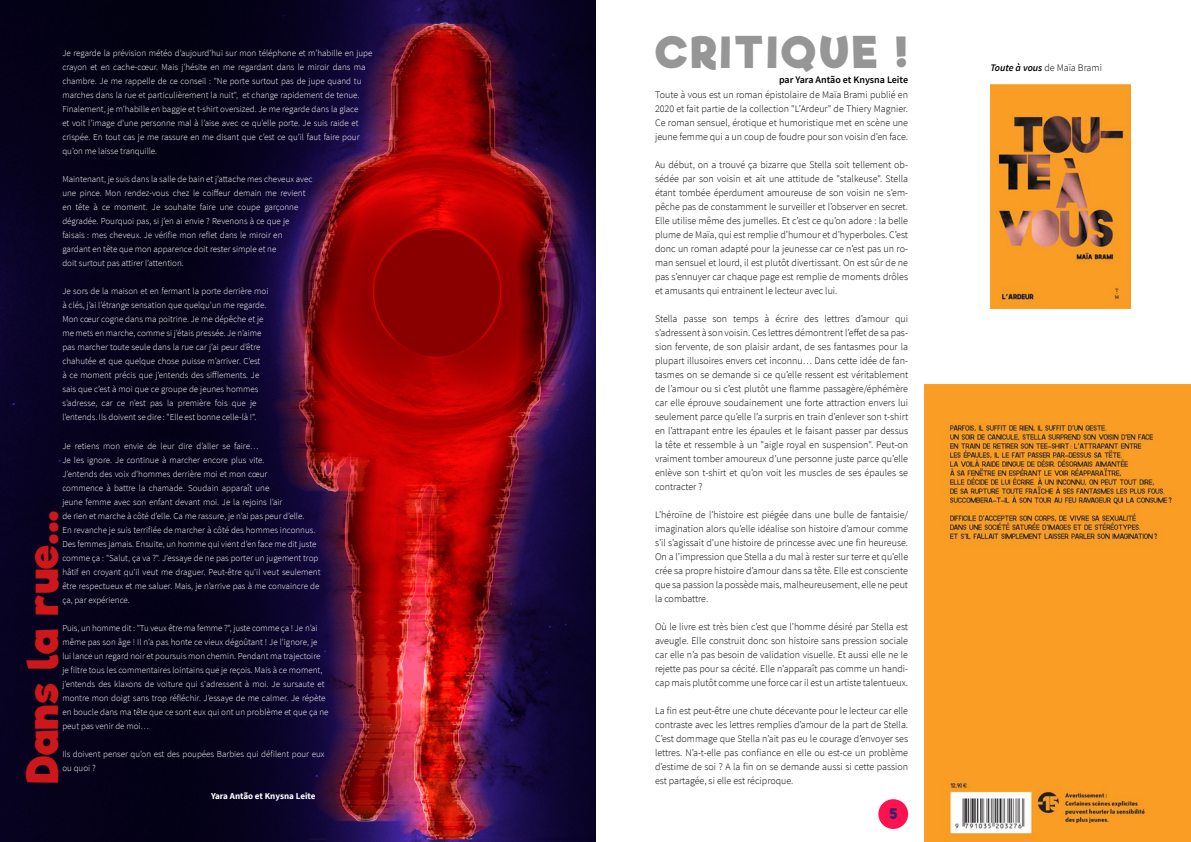
<style>
.page{position:relative;width:1191px;height:842px;background:#fff}
.page>*{position:absolute;margin:0;border:0;box-sizing:border-box;transform-origin:0 0}
.t1{font:700 42px "Riffic";letter-spacing:-.02em;color:#cd171a}
.t2{font:700 42px "Riffic";letter-spacing:.06em;color:#979696}
.t3{font:700 14px "Riffic";color:#362376}
.t4{font:300 10px/14px "Source Sans Pro";color:#000;text-align:justify}
.t5{font:600 10px "Source Sans Pro";color:#000}
.t6{font:300 9px/14px "Source Sans Pro";color:#fff}
.t7{font:700 9px "Source Sans Pro";color:#fff}
.s1{font-weight:600;font-style:italic}
</style>
<div class="page">
<img style="left:0;top:0;width:595px;height:842px">
<img style="left:924px;top:384px;width:267px;height:458px">
<img style="left:990px;top:84px;width:140px;height:224px">
<div style="left:878px;top:799px;width:30px;height:30px;background:#ff124f;border-radius:50%"></div>
<p class="t6" style="left:62px;top:46px;width:312px">Je regarde la prévision météo d’aujourd’hui sur mon téléphone et m’habille en jupe crayon et en cache-cœur. Mais j’hésite en me regardant dans le miroir dans ma chambre. Je me rappelle de ce conseil : "Ne porte surtout pas de jupe quand tu marches dans la rue et particulièrement la nuit", et change rapidement de tenue.<br>Finalement, je m’habille en baggie et t-shirt oversized. Je me regarde dans la glace<br>et voit l’image d’une personne mal à l’aise avec ce qu’elle porte. Je suis raide et crispée. En tout cas je me rassure en me disant que c’est ce qu’il faut faire pour qu’on me laisse tranquille.</p>
<p class="t6" style="left:62px;top:172px;width:252px">Maintenant, je suis dans la salle de bain et j’attache mes cheveux avec une pince. Mon rendez-vous chez le coiffeur demain me revient en tête à ce moment. Je souhaite faire une coupe garçonne dégradée. Pourquoi pas, si j’en ai envie ? Revenons à ce que je faisais : mes cheveux. Je vérifie mon reflet dans le miroir en gardant en tête que mon apparence doit rester simple et ne<br>doit surtout pas attirer l’attention.</p>
<p class="t6" style="left:62px;top:284px;width:208px">Je sors de la maison et en fermant la porte derrière moi à clés, j’ai l’étrange sensation que quelqu’un me regarde.<br>Mon cœur cogne dans ma poitrine. Je me dépêche et je me mets en marche, comme si j’étais pressée. Je n’aime pas marcher toute seule dans la rue car j’ai peur d’être chahutée et que quelque chose puisse m’arriver. C’est<br>à ce moment précis que j’entends des sifflements. Je sais que c’est à moi que ce groupe de jeunes hommes s’adresse, car ce n’est pas la première fois que je l’entends. Ils doivent se dire : "Elle est bonne celle-là !".</p>
<p class="t6" style="left:62px;top:438px;width:260px">Je retiens mon envie de leur dire d’aller se faire…<br>Je les ignore. Je continue à marcher encore plus vite.<br>J’entends des voix d’hommes derrière moi et mon cœur<br>commence à battre la chamade. Soudain apparaît une<br>jeune femme avec son enfant devant moi. Je la rejoins l’air<br>de rien et marche à côté d’elle. Ca me rassure, je n’ai pas peur d’elle.<br>En revanche je suis terrifiée de marcher à côté des hommes inconnus.<br>Des femmes jamais. Ensuite, un homme qui vient d’en face me dit juste comme ça : "Salut, ça va ?". J’essaye de ne pas porter un jugement trop hâtif en croyant qu’il veut me draguer. Peut-être qu'il veut seulement être respectueux et me saluer. Mais, je n’arrive pas à me convaincre de ça, par expérience.</p>
<p class="t6" style="left:62px;top:621px;width:268px">Puis, un homme dit : "Tu veux être ma femme ?", juste comme ça ! Je n’ai même pas son âge ! Il n’a pas honte ce vieux dégoûtant ! Je l’ignore, je lui lance un regard noir et poursuis mon chemin. Pendant ma trajectoire je filtre tous les commentaires lointains que je reçois. Mais à ce moment, j’entends des klaxons de voiture qui s'adressent à moi. Je sursaute et montre mon doigt sans trop réfléchir. J’essaye de me calmer. Je répète en boucle dans ma tête que ce sont eux qui ont un problème et que ça ne peut pas venir de moi…</p>
<p class="t6" style="left:62px;top:747px;width:264px">Ils doivent penser qu’on est des poupées Barbies qui défilent pour eux ou quoi ?</p>
<p class="t7" style="left:211px;top:789px;width:106px">Yara Antão et Knysna Leite</p>
<h1 class="t1" style="left:17px;top:784px;width:276px;rotate:-90deg">Dans la rue...</h1>
<h1 class="t2" style="left:654px;top:26px;width:255px">CRITIQUE !</h1>
<p class="t4" style="left:655px;top:87px;width:255px">Toute à vous est un roman épistolaire de Maïa Brami publié en 2020 et fait partie de la collection "L’Ardeur" de Thiery Magnier.<br>Ce roman sensuel, érotique et humoristique met en scène une jeune femme qui a un coup de foudre pour son voisin d’en face.</p>
<p class="t4" style="left:655px;top:157px;width:255px">Au début, on a trouvé ça bizarre que Stella soit tellement ob&shy;sédée par son voisin et ait une attitude de "stalkeuse". Stella étant tombée éperdument amoureuse de son voisin ne s’em&shy;pêche pas de constamment le surveiller et l’observer en secret.<br>Elle utilise même des jumelles. Et c’est ce qu’on adore : la belle plume de Maïa, qui est remplie d’humour et d’hyperboles. C’est donc un roman adapté pour la jeunesse car ce n’est pas un ro&shy;man sensuel et lourd, il est plutôt divertissant. On est sûr de ne pas s’ennuyer car chaque page est remplie de moments drôles et amusants qui entrainent le lecteur avec lui.</p>
<p class="t4" style="left:655px;top:311px;width:255px">Stella passe son temps à écrire des lettres d’amour qui s’adressent à son voisin. Ces lettres démontrent l’effet de sa pas&shy;sion fervente, de son plaisir ardant, de ses fantasmes pour la plupart illusoires envers cet inconnu… Dans cette idée de fan&shy;tasmes on se demande si ce qu’elle ressent est véritablement de l’amour ou si c’est plutôt une flamme passagère/éphémère car elle éprouve soudainement une forte attraction envers lui seulement parce qu’elle l’a surpris en train d’enlever son t-shirt en l’attrapant entre les épaules et le faisant passer par dessus la tête et ressemble à un "aigle royal en suspension". Peut-on vraiment tomber amoureux d’une personne juste parce qu’elle enlève son t-shirt et qu’on voit les muscles de ses épaules se contracter ?</p>
<p class="t4" style="left:655px;top:507px;width:255px">L’héroïne de l’histoire est piégée dans une bulle de fantaisie/ imagination alors qu’elle idéalise son histoire d’amour comme s’il s’agissait d’une histoire de princesse avec une fin heureuse.<br>On a l’impression que Stella a du mal à rester sur terre et qu’elle crée sa propre histoire d’amour dans sa tête. Elle est consciente que sa passion la possède mais, malheureusement, elle ne peut la combattre.</p>
<p class="t4" style="left:655px;top:619px;width:255px">Où le livre est très bien c’est que l’homme désiré par Stella est aveugle. Elle construit donc son histoire sans pression sociale car elle n’a pas besoin de validation visuelle. Et aussi elle ne le rejette pas pour sa cécité. Elle n’apparaît pas comme un handi&shy;cap mais plutôt comme une force car il est un artiste talentueux.</p>
<p class="t4" style="left:655px;top:703px;width:254px">La fin est peut-être une chute décevante pour le lecteur car elle contraste avec les lettres remplies d’amour de la part de Stella.<br>C’est dommage que Stella n’ait pas eu le courage d’envoyer ses lettres. N’a-t-elle pas confiance en elle ou est-ce un problème d’estime de soi ? A la fin on se demande aussi si cette passion est partagée, si elle est réciproque.</p>
<p class="t5" style="left:779px;top:73px;width:130px">par Yara Antão et Knysna Leite</p>
<h2 class="t3" style="left:889px;top:805px;width:10px">5</h2>
<p class="t4" style="left:990px;top:60px;width:113px"><span class="s1">Toute à vous</span> de Maïa Brami</p>
</div>
